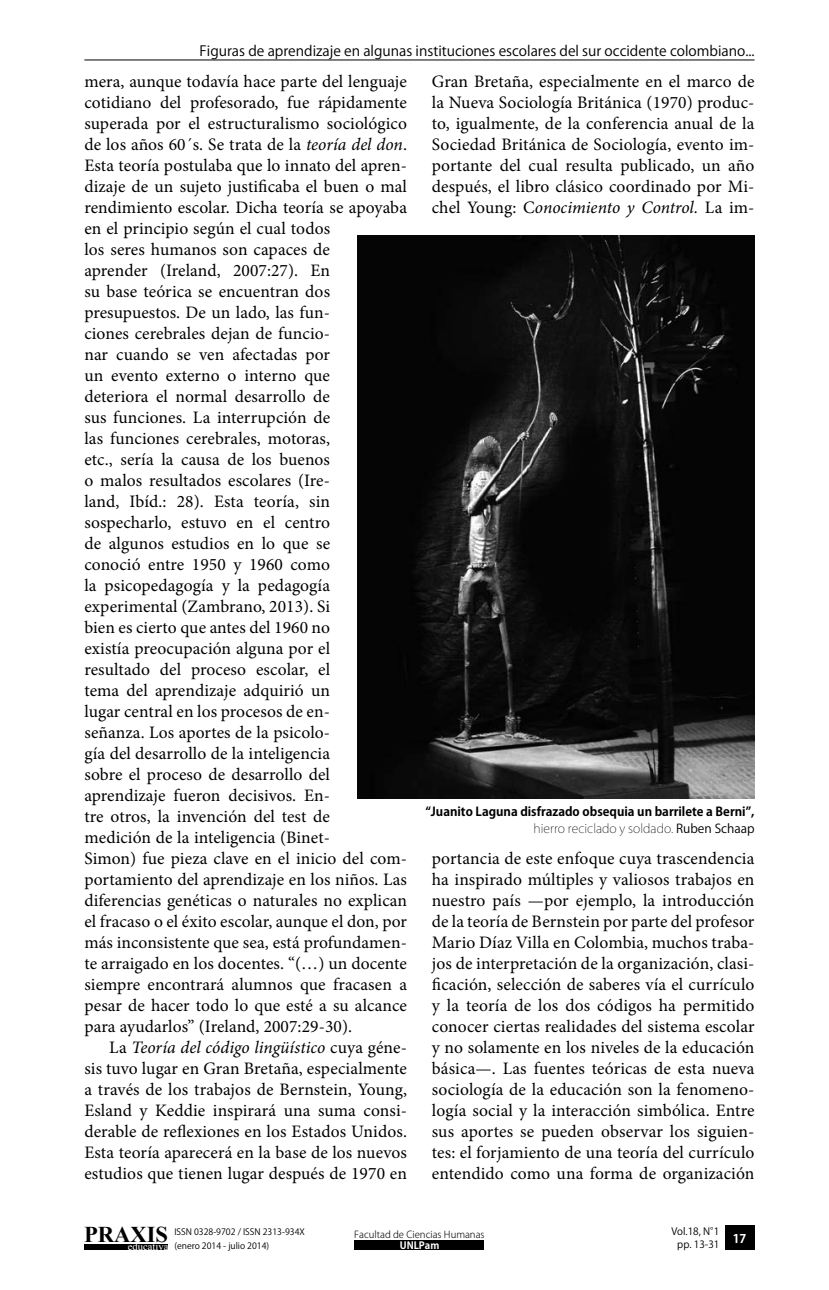
<style>
.page{position:relative;width:829px;height:1290px;background:#fff}
.page>*{position:absolute;margin:0;border:0;box-sizing:border-box;transform-origin:0 0}
.t1{font:700 22.57px "Times New Roman";color:#000}
.t2{font:17.5px/21px "Minion Pro";letter-spacing:.005em;color:#000;text-align:justify}
.t3{font:14px "Koz Go Std";color:#000}
.t4{font:700 12.25px/17.2px "Koz Go Std";color:#000;text-align:right}
.t5{font:700 11.9px "Koz Go Std";color:#fff}
.t6{font:10.67px "Times New Roman";color:#fff}
.t7{font:9.97px/13px "Koz Go Pro";color:#000;text-align:center}
.t8{font:700 9.97px "Koz Go Pro";color:#fff}
.t9{font:300 9.62px "Koz Go Pro";color:#000}
.t10{font:8.75px/14px "Koz Go Pro";color:#000}
.s1{font-style:italic}
.s2{font-weight:200}
.s3{font-weight:400}
</style>
<div class="page">
<hr style="left:84px;top:60px;width:670px;height:1px;background:#000">
<div style="left:84px;top:1244px;width:84px;height:6px;background:#000"></div>
<div style="left:355px;top:1240px;width:129px;height:10px;background:#000"></div>
<div style="left:724px;top:1225px;width:30px;height:25px;background:#000"></div>
<img style="left:357px;top:236px;width:397px;height:562px">
<p class="t3" style="left:200px;top:42px;width:556px">Figuras de aprendizaje en algunas instituciones escolares del sur occidente colombiano...</p>
<p class="t2" style="left:84px;top:71px;width:324px;text-align:left">mera, aunque todavía hace parte del lenguaje cotidiano del profesorado, fue rápidamente superada por el estructuralismo sociológico de los años 60´s. Se trata de la <span class="s1">teoría del don</span>.<br>Esta teoría postulaba que lo innato del apren&shy;dizaje de un sujeto justificaba el buen o mal rendimiento escolar. Dicha teoría se apoyaba en el principio según el cual todos<br>los seres humanos son capaces de<br>aprender (Ireland, 2007:27). En<br>su base teórica se encuentran dos presupuestos. De un lado, las fun-<br>ciones cerebrales dejan de funcio-<br>nar cuando se ven afectadas por<br>un evento externo o interno que<br>deteriora el normal desarrollo de<br>sus funciones. La interrupción de<br>las funciones cerebrales, motoras,<br>etc., sería la causa de los buenos<br>o malos resultados escolares (Ire-<br>land, Ibíd.: 28). Esta teoría, sin sospecharlo, estuvo en el centro<br>de algunos estudios en lo que se<br>conoció entre 1950 y 1960 como<br>la psicopedagogía y la pedagogía experimental (Zambrano, 2013). Si<br>bien es cierto que antes del 1960 no<br>existía preocupación alguna por el<br>resultado del proceso escolar, el<br>tema del aprendizaje adquirió un<br>lugar central en los procesos de en-<br>señanza. Los aportes de la psicolo-<br>gía del desarrollo de la inteligencia<br>sobre el proceso de desarrollo del aprendizaje fueron decisivos. En-<br>tre otros, la invención del test de<br>medición de la inteligencia (Binet-<br>Simon) fue pieza clave en el inicio del com&shy;portamiento del aprendizaje en los niños. Las diferencias genéticas o naturales no explican el fracaso o el éxito escolar, aunque el don, por más inconsistente que sea, está profundamen&shy;te arraigado en los docentes. “(…) un docente siempre encontrará alumnos que fracasen a pesar de hacer todo lo que esté a su alcance para ayudarlos” (Ireland, 2007:29-30).</p>
<p class="t2" style="left:84px;top:1037px;width:324px;text-indent:25px">La <span class="s1">Teoría del código lingüístico</span> cuya géne&shy;sis tuvo lugar en Gran Bretaña, especialmente a través de los trabajos de Bernstein, Young, Esland y Keddie inspirará una suma consi&shy;derable de reflexiones en los Estados Unidos.<br>Esta teoría aparecerá en la base de los nuevos estudios que tienen lugar después de 1970 en</p>
<p class="t2" style="left:432px;top:71px;width:324px">Gran Bretaña, especialmente en el marco de la Nueva Sociología Británica (1970) produc&shy;to, igualmente, de la conferencia anual de la Sociedad Británica de Sociología, evento im&shy;portante del cual resulta publicado, un año después, el libro clásico coordinado por Mi&shy;chel Young: C<span class="s1">onocimiento y Control.</span> La im-</p>
<p class="t4" style="left:425px;top:803px;width:330px">“Juanito Laguna disfrazado obsequia un barrilete a Berni”, <span class="s2">hierro reciclado y soldado.</span> <span class="s3">Ruben Schaap</span></p>
<p class="t2" style="left:432px;top:848px;width:324px">portancia de este enfoque cuya trascendencia ha inspirado múltiples y valiosos trabajos en nuestro país —por ejemplo, la introducción de la teoría de Bernstein por parte del profesor Mario Díaz Villa en Colombia, muchos traba&shy;jos de interpretación de la organización, clasi&shy;ficación, selección de saberes vía el currículo y la teoría de los dos códigos ha permitido conocer ciertas realidades del sistema escolar y no solamente en los niveles de la educación básica—. Las fuentes teóricas de esta nueva sociología de la educación son la fenomeno&shy;logía social y la interacción simbólica. Entre sus aportes se pueden observar los siguien&shy;tes: el forjamiento de una teoría del currículo entendido como una forma de organización</p>
<p class="t1" style="left:84px;top:1218px;width:85px">PRAXIS</p>
<p class="t6" style="left:128px;top:1239px;width:42px">educativa</p>
<p class="t8" style="left:399px;top:1239px;width:41px">UNLPam</p>
<p class="t7" style="left:671px;top:1225px;width:50px">Vol.18, N°1 pp. 13-31</p>
<p class="t10" style="left:174px;top:1225px;width:132px">ISSN 0328-9702 / ISSN 2313-934X (enero 2014 - julio 2014)</p>
<p class="t9" style="left:354px;top:1228px;width:132px">Facultad de Ciencias Humanas</p>
<p class="t5" style="left:732px;top:1230px;width:15px">17</p>
</div>
